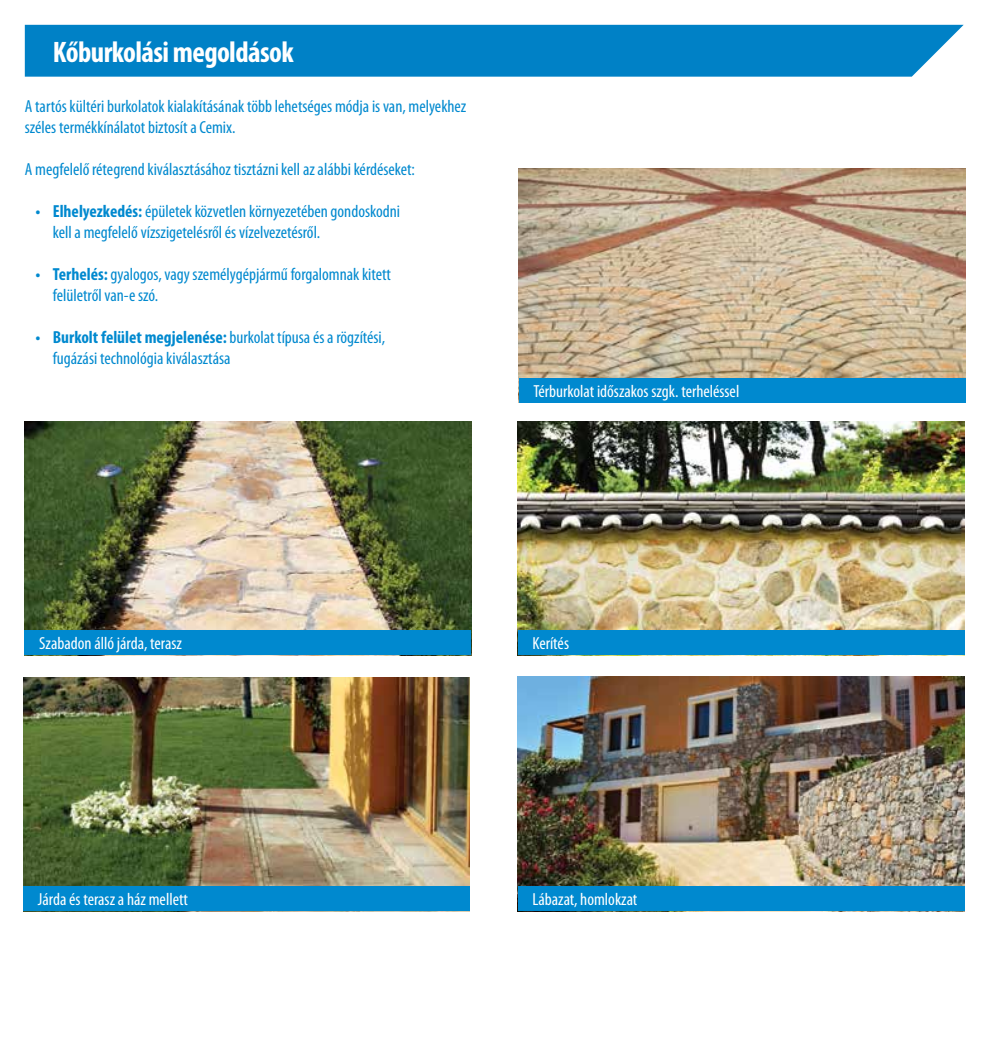
<style>
.page{position:relative;width:993px;height:1042px;background:#fff}
.page>*{position:absolute;margin:0;border:0;box-sizing:border-box;transform-origin:0 0}
.t1{font:700 condensed 29.75px "Myriad Pro";letter-spacing:-.02em;color:#fff}
.t2{font:condensed 17.5px/21px "Myriad Pro";color:#0089cf}
.t3{font:condensed 17.5px "Myriad Pro";color:#fff}
.s1{font-weight:700}
</style>
<div class="page">
<div style="left:25px;top:25px;width:938px;height:52px;background:#0081c6"></div>
<img style="left:23px;top:677px;width:447px;height:209px">
<div style="left:23px;top:886px;width:447px;height:25px;background:#0089cf"></div>
<img style="left:517px;top:677px;width:447px;height:209px">
<div style="left:517px;top:886px;width:447px;height:25px;background:#0089cf"></div>
<img style="left:24px;top:421px;width:447px;height:209px">
<div style="left:24px;top:630px;width:447px;height:25px;background:#0089cf"></div>
<img style="left:518px;top:169px;width:447px;height:209px">
<div style="left:518px;top:378px;width:447px;height:25px;background:#0089cf"></div>
<img style="left:517px;top:421px;width:447px;height:209px">
<div style="left:517px;top:630px;width:447px;height:25px;background:#0089cf"></div>
<h1 class="t1" style="left:53px;top:33px;width:242px">Kőburkolási megoldások</h1>
<p class="t2" style="left:25px;top:96px;width:443px">A tartós kültéri burkolatok kialakításának több lehetséges módja is van, melyekhez széles termékkínálatot biztosít a Cemix.</p>
<p class="t2" style="left:25px;top:159px;width:391px">A megfelelő rétegrend kiválasztásához tisztázni kell az alábbi kérdéseket:</p>
<p class="t2" style="left:53px;top:201px;width:348px;text-indent:-18px"><span class="s1">• Elhelyezkedés:</span> épületek közvetlen környezetében gondoskodni kell a megfelelő vízszigetelésről és vízelvezetésről.</p>
<p class="t2" style="left:53px;top:264px;width:339px;text-indent:-18px"><span class="s1">• Terhelés:</span> gyalogos, vagy személygépjármű forgalomnak kitett felületről van-e szó.</p>
<p class="t2" style="left:53px;top:327px;width:334px;text-indent:-18px"><span class="s1">• Burkolt felület megjelenése:</span> burkolat típusa és a rögzítési, fugázási technológia kiválasztása</p>
<p class="t3" style="left:533px;top:381px;width:207px">Térburkolat időszakos szgk. terheléssel</p>
<p class="t3" style="left:39px;top:633px;width:144px">Szabadon álló járda, terasz</p>
<p class="t3" style="left:532px;top:633px;width:38px">Kerítés</p>
<p class="t3" style="left:38px;top:889px;width:151px">Járda és terasz a ház mellett</p>
<p class="t3" style="left:532px;top:889px;width:106px">Lábazat, homlokzat</p>
</div>
